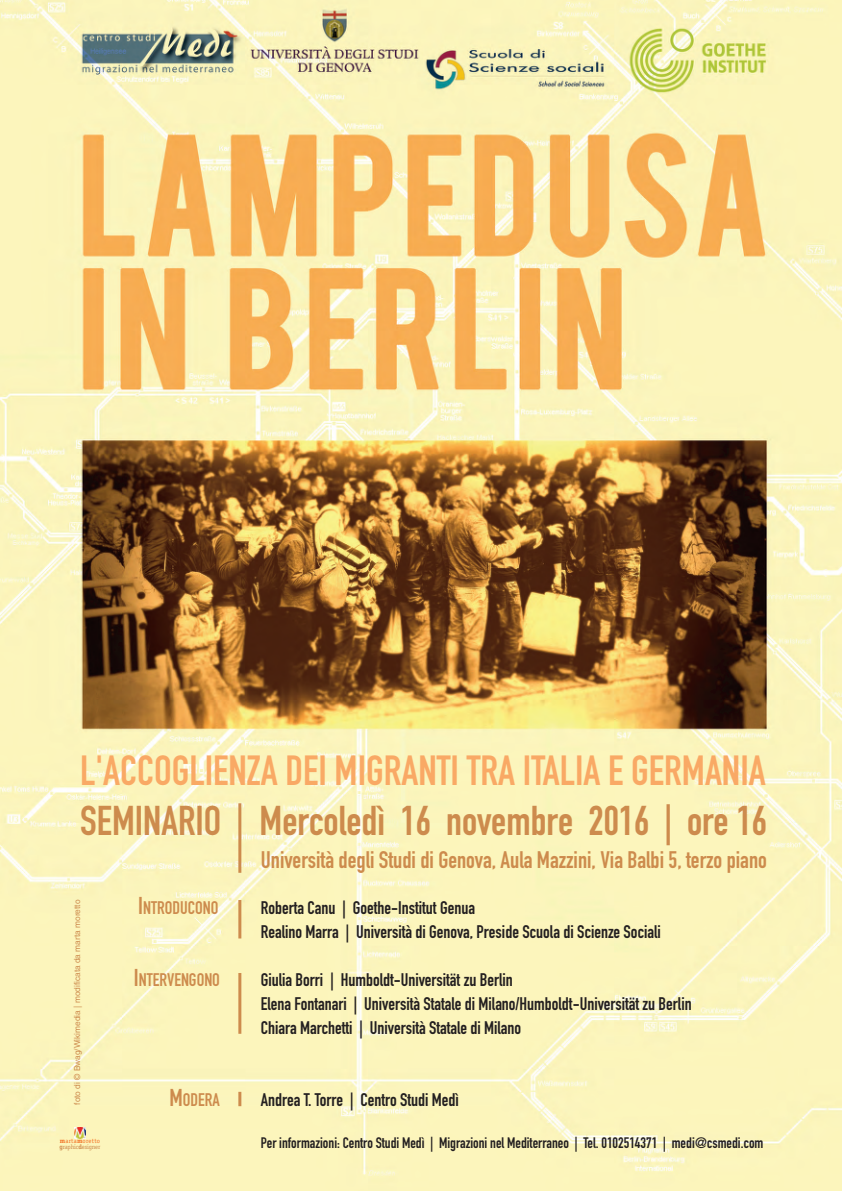
<style>
.page{position:relative;width:842px;height:1191px;background:#fff}
.page>*{position:absolute;margin:0;border:0;box-sizing:border-box;transform-origin:0 0}
.t1{font:700 41.5px "DIN Condensed";color:#f9a965}
.t2{font:700 41px "DIN Condensed";color:#cd8b4d}
.t3{font:700 23.6px "DIN Condensed";color:#cd8b4d}
.t4{font:700 18px/24px "DIN Condensed";color:#231f20}
.t5{font:700 18px "DIN Condensed";color:#cd8b4d}
.t6{font:700 15px "DIN Condensed";color:#231f20}
.t7{font:8.3px "Helvetica";color:#cd8b4d}
.t8{font:6.5px "Officina Serif Std";letter-spacing:-.025em;color:#cd8b4d}
.t9{font:6.5px "Officina Serif Std";letter-spacing:.035em;color:#f36e21}
.s1{font-size:24px}
.s2{font-weight:700}
</style>
<div class="page">
<img style="left:0;top:0;width:842px;height:1191px">
<hr style="left:238px;top:803px;width:3px;height:69px;background:#cd8b4d">
<hr style="left:238px;top:900px;width:3px;height:38px;background:#cd8b4d">
<hr style="left:238px;top:973px;width:3px;height:60px;background:#cd8b4d">
<hr style="left:238px;top:1091px;width:3px;height:15px;background:#cd8b4d">
<svg style="left:74px;top:1127px;width:11px;height:11px"></svg>
<h1 class="t1" style="left:80px;top:746px;width:687px">L'ACCOGLIENZA DEI MIGRANTI TRA ITALIA E GERMANIA</h1>
<h2 class="t2" style="left:80px;top:796px;width:688px">SEMINARIO Mercoledì 16 novembre 2016 | ore 16</h2>
<h3 class="t3" style="left:261px;top:845px;width:508px">Università degli Studi di Genova, Aula Mazzini, Via Balbi 5, terzo piano</h3>
<p class="t5" style="left:138px;top:897px;width:82px"><span class="s1">I</span>NTRODUCONO</p>
<p class="t4" style="left:261px;top:895px;width:401px">Roberta Canu | Goethe-Institut Genua<br>Realino Marra | Università di Genova, Preside Scuola di Scienze Sociali</p>
<p class="t5" style="left:134px;top:969px;width:88px"><span class="s1">I</span>NTERVENGONO</p>
<p class="t4" style="left:261px;top:967px;width:432px">Giulia Borri | Humboldt-Universität zu Berlin<br>Elena Fontanari | Università Statale di Milano/Humboldt-Universität zu Berlin<br>Chiara Marchetti | Università Statale di Milano</p>
<p class="t7" style="left:74px;top:1104px;width:206px;rotate:-90deg">foto di © Bwag/Wikimedia | modificata da marta moretto</p>
<p class="t8" style="left:60px;top:1142px;width:42px"><span class="s2">g</span>raphic<span class="s2">d</span>esigner</p>
<p class="t5" style="left:170px;top:1089px;width:52px"><span class="s1">M</span>ODERA</p>
<p class="t4" style="left:261px;top:1087px;width:199px">Andrea T. Torre | Centro Studi Medì</p>
<p class="t6" style="left:261px;top:1134px;width:504px">Per informazioni: Centro Studi Medì | Migrazioni nel Mediterraneo | Tel. 0102514371 | medi@csmedi.com</p>
<p class="t9" style="left:60px;top:1137px;width:42px"><span class="s2">m</span>arta<span class="s2">m</span>oretto</p>
</div>
